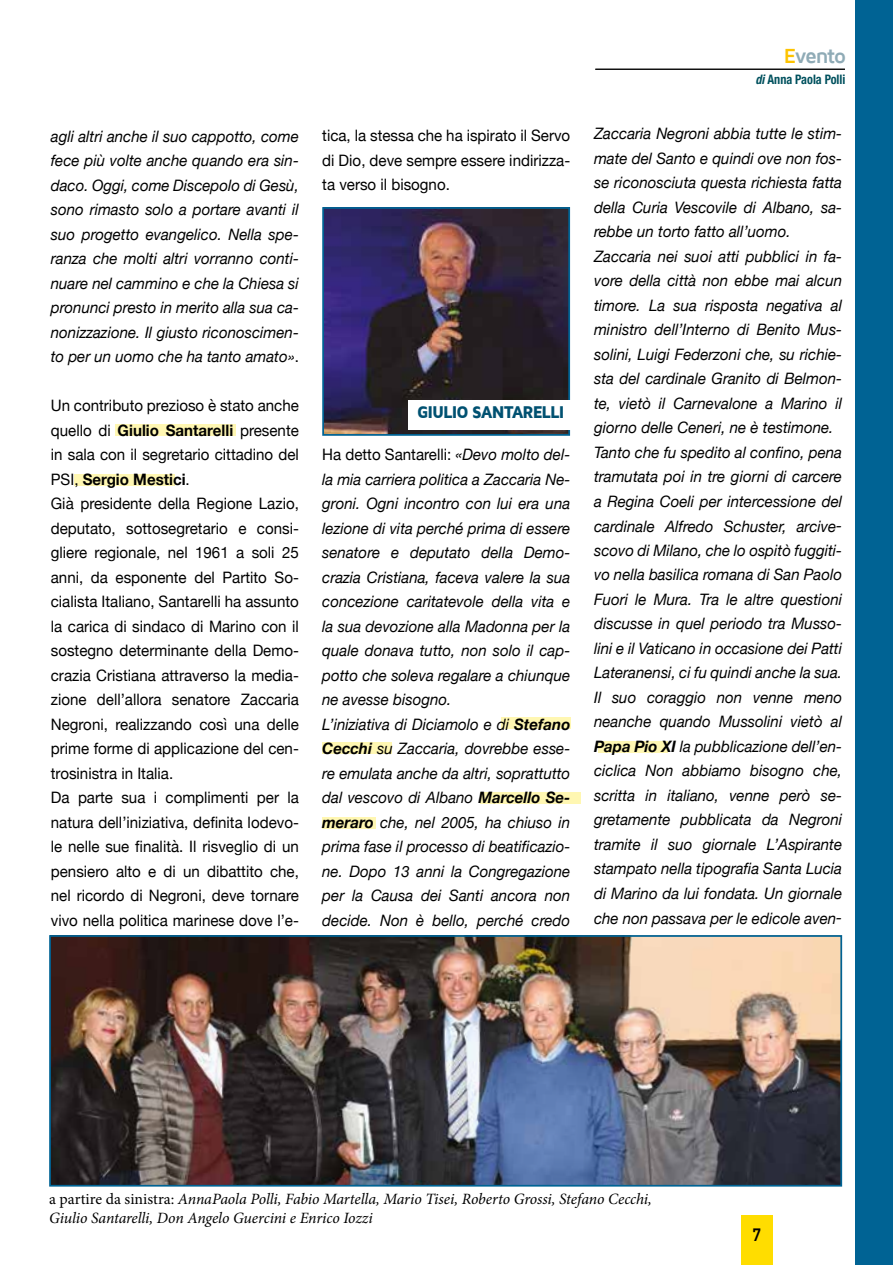
<style>
.page{position:relative;width:893px;height:1265px;background:#fff}
.page>*{position:absolute;margin:0;border:0;box-sizing:border-box;transform-origin:0 0}
.t1{font:700 21px "Maven Pro";letter-spacing:-.065em;color:#8fabb6}
.t2{font:900 17.5px "Maven Pro";letter-spacing:-.06em;color:#005171;scale:.93 1}
.t3{font:700 17.5px "DIN Alternate";color:#000}
.t4{font:italic 15.75px/24.5px "Helvetica Neue";color:#000;scale:.96 1}
.t5{font:15.75px/24.5px "Helvetica Neue";color:#000;text-align:justify;scale:.96 1}
.t6{font:italic 15.75px/19.2px "Minion Pro";letter-spacing:-.01em;color:#000}
.t7{font:700 condensed 13.12px "Helvetica Neue";color:#00515e;scale:.93 1}
.s1{font-style:normal}
.s2{font-weight:700}
.s3{color:#fdc300}
.s4{font-style:italic}
</style>
<div class="page">
<div style="left:741px;top:1215px;width:31px;height:50px;background:#fd0"></div>
<img style="left:52px;top:938px;width:787px;height:246px">
<div style="left:49px;top:935px;width:793px;height:252px;border:2px solid #006394"></div>
<hr style="left:595px;top:69px;width:250px;height:1px;background:#000">
<div style="left:856px;top:0;width:37px;height:1265px;background:#006394"></div>
<img style="left:325px;top:210px;width:242px;height:223px">
<div style="left:322px;top:207px;width:248px;height:229px;border:2px solid #006394"></div>
<div style="left:75px;top:474px;width:100px;height:11px;background:#fff7b2"></div>
<div style="left:480px;top:792px;width:100px;height:12px;background:#fff7b2"></div>
<div style="left:322px;top:743px;width:70px;height:11px;background:#fff7b2"></div>
<div style="left:501px;top:718px;width:69px;height:11px;background:#fff7b2"></div>
<div style="left:598px;top:742px;width:69px;height:11px;background:#fff7b2"></div>
<div style="left:322px;top:818px;width:54px;height:11px;background:#fff7b2"></div>
<div style="left:115px;top:424px;width:120px;height:12px;background:#fff7b2"></div>
<div style="left:408px;top:401px;width:162px;height:29px;background:#fff"></div>
<p class="t5" style="left:322px;top:125px;width:260px">tica, la stessa che ha ispirato il Servo di Dio, deve sempre essere indirizza&shy;ta verso il bisogno.</p>
<p class="t4" style="left:51px;top:125px;width:260px;text-align:justify">agli altri anche il suo cappotto, come fece più volte anche quando era sin&shy;daco. Oggi, come Discepolo di Gesù, sono rimasto solo a portare avanti il suo progetto evangelico. Nella spe&shy;ranza che molti altri vorranno conti&shy;nuare nel cammino e che la Chiesa si pronunci presto in merito alla sua ca&shy;nonizzazione. Il giusto riconoscimen&shy;to per un uomo che ha tanto amato»<span class="s1">.</span></p>
<p class="t5" style="left:51px;top:394px;width:260px;text-align:left">Un contributo prezioso è stato anche quello di <span class="s2">Giulio Santarelli</span> presente in sala con il segretario cittadino del PSI, <span class="s2">Sergio Mestici</span>.<br>Già presidente della Regione Lazio, deputato, sottosegretario e consi&shy;gliere regionale, nel 1961 a soli 25 anni, da esponente del Partito So&shy;cialista Italiano, Santarelli ha assunto la carica di sindaco di Marino con il sostegno determinante della Demo&shy;crazia Cristiana attraverso la media&shy;zione dell’allora senatore Zaccaria Negroni, realizzando così una delle prime forme di applicazione del cen&shy;trosinistra in Italia.<br>Da parte sua i complimenti per la natura dell’iniziativa, definita lodevo&shy;le nelle sue finalità. Il risveglio di un pensiero alto e di un dibattito che, nel ricordo di Negroni, deve tornare vivo nella politica marinese dove l’e-</p>
<p class="t2" style="left:417px;top:402px;width:160px">GIULIO SANTARELLI</p>
<p class="t4" style="left:322px;top:443px;width:260px"><span class="s1">Ha detto Santarelli:</span> «Devo molto del&shy;la mia carriera politica a Zaccaria Ne&shy;groni. Ogni incontro con lui era una lezione di vita perché prima di essere senatore e deputato della Demo&shy;crazia Cristiana, faceva valere la sua concezione caritatevole della vita e la sua devozione alla Madonna per la quale donava tutto, non solo il cap&shy;potto che soleva regalare a chiunque ne avesse bisogno.<br>L’iniziativa di Diciamolo e di <span class="s2">Stefano Cecchi</span> su Zaccaria, dovrebbe esse&shy;re emulata anche da altri, soprattutto dal vescovo di Albano <span class="s2">Marcello Se&shy;meraro</span> che, nel 2005, ha chiuso in prima fase il processo di beatificazio&shy;ne. Dopo 13 anni la Congregazione per la Causa dei Santi ancora non decide. Non è bello, perché credo</p>
<h1 class="t1" style="left:784px;top:45px;width:64px"><span class="s3">E</span>vento</h1>
<p class="t7" style="left:755px;top:71px;width:98px"><span class="s4">di</span> Anna Paola Polli</p>
<p class="t4" style="left:594px;top:123px;width:260px">Zaccaria Negroni abbia tutte le stim&shy;mate del Santo e quindi ove non fos&shy;se riconosciuta questa richiesta fatta della Curia Vescovile di Albano, sa&shy;rebbe un torto fatto all’uomo.<br>Zaccaria nei suoi atti pubblici in fa&shy;vore della città non ebbe mai alcun timore. La sua risposta negativa al ministro dell’Interno di Benito Mus&shy;solini, Luigi Federzoni che, su richie&shy;sta del cardinale Granito di Belmon&shy;te, vietò il Carnevalone a Marino il giorno delle Ceneri, ne è testimone.<br>Tanto che fu spedito al confino, pena tramutata poi in tre giorni di carcere a Regina Coeli per intercessione del cardinale Alfredo Schuster, arcive&shy;scovo di Milano, che lo ospitò fuggiti&shy;vo nella basilica romana di San Paolo Fuori le Mura. Tra le altre questioni discusse in quel periodo tra Musso&shy;lini e il Vaticano in occasione dei Patti Lateranensi, ci fu quindi anche la sua.<br>Il suo coraggio non venne meno neanche quando Mussolini vietò al <span class="s2">Papa Pio XI</span> la pubblicazione dell’en&shy;ciclica Non abbiamo bisogno che, scritta in italiano, venne però se&shy;gretamente pubblicata da Negroni tramite il suo giornale L’Aspirante stampato nella tipografia Santa Lucia di Marino da lui fondata. Un giornale che non passava per le edicole aven-</p>
<p class="t6" style="left:49px;top:1189px;width:604px"><span class="s1">a partire da sinistra:</span> AnnaPaola Polli, Fabio Martella, Mario Tisei, Roberto Grossi, Stefano Cecchi,<br>Giulio Santarelli, Don Angelo Guercini e Enrico Iozzi</p>
<p class="t3" style="left:752px;top:1222px;width:10px">7</p>
</div>
